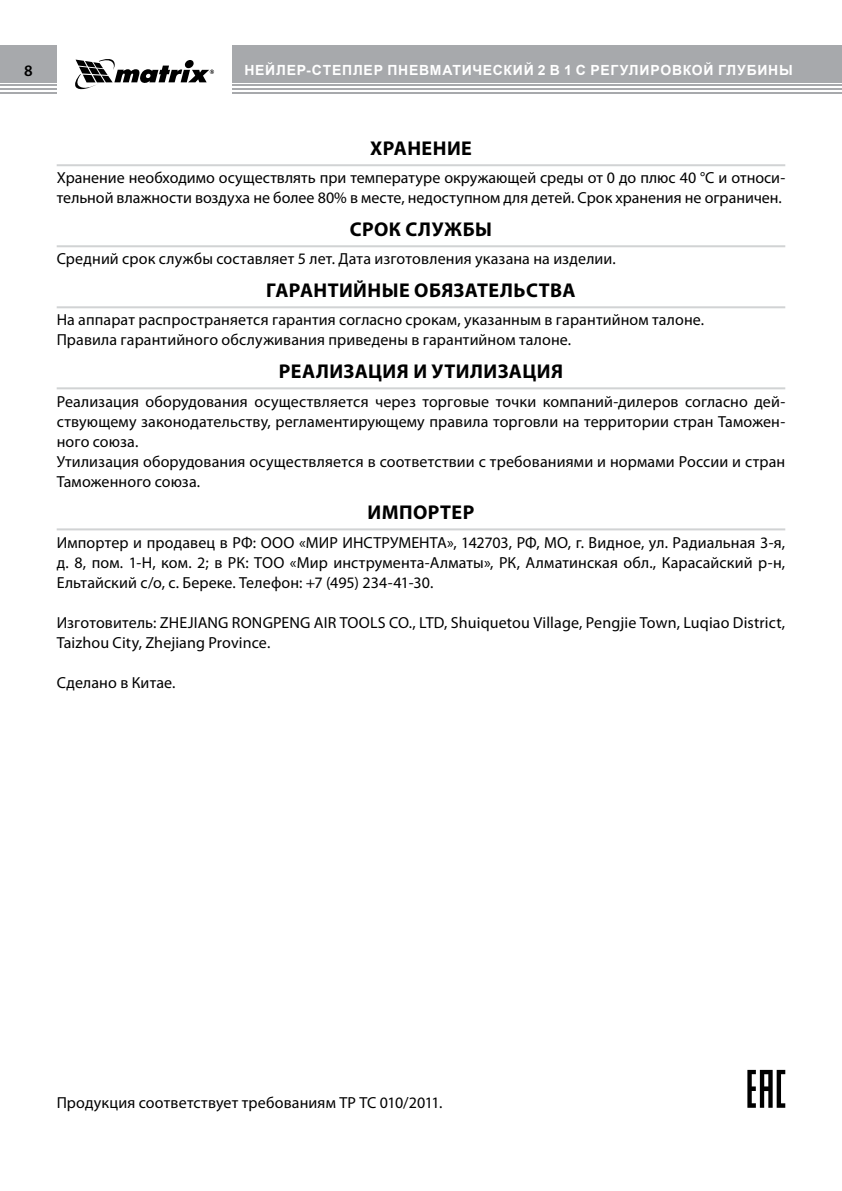
<style>
.page{position:relative;width:842px;height:1191px;background:#fff}
.page>*{position:absolute;margin:0;border:0;box-sizing:border-box;transform-origin:0 0}
.t1{font:700 20px "Myriad Pro";letter-spacing:.02em;color:#000}
.t2{font:16px/20px "Myriad Pro";letter-spacing:.005em;color:#000}
.t3{font:600 16px "Myriad Pro";color:#000}
.t4{font:700 14px "Arial";letter-spacing:.055em;color:#fff}
</style>
<div class="page">
<div style="left:0;top:45px;width:57px;height:37px;background:#a7a9ac"></div>
<hr style="left:0;top:84px;width:57px;height:2px;background:#a7a9ac">
<hr style="left:0;top:92px;width:57px;height:2px;background:#a7a9ac">
<hr style="left:0;top:88px;width:57px;height:2px;background:#a7a9ac">
<div style="left:232px;top:45px;width:610px;height:37px;background:#a7a9ac"></div>
<hr style="left:232px;top:84px;width:610px;height:2px;background:#a7a9ac">
<hr style="left:232px;top:92px;width:610px;height:2px;background:#a7a9ac">
<hr style="left:232px;top:88px;width:610px;height:2px;background:#a7a9ac">
<svg style="left:75px;top:59px;width:139px;height:31px"></svg>
<hr style="left:57px;top:164px;width:728px;height:2px;background:#d1d3d4">
<hr style="left:57px;top:245px;width:728px;height:2px;background:#d1d3d4">
<hr style="left:57px;top:306px;width:728px;height:2px;background:#d1d3d4">
<hr style="left:57px;top:387px;width:728px;height:2px;background:#d1d3d4">
<hr style="left:57px;top:528px;width:728px;height:2px;background:#d1d3d4">
<svg style="left:747px;top:1069px;width:38px;height:38px"></svg>
<p class="t3" style="left:24px;top:60px;width:10px">8</p>
<p class="t4" style="left:244px;top:61px;width:550px">НЕЙЛЕР-СТЕПЛЕР ПНЕВМАТИЧЕСКИЙ 2 В 1 С РЕГУЛИРОВКОЙ ГЛУБИНЫ</p>
<p class="t1" style="left:370px;top:135px;width:103px">ХРАНЕНИЕ</p>
<p class="t2" style="left:57px;top:168px;width:730px">Хранение необходимо осуществлять при температуре окружающей среды от 0 до плюс 40 °С и относи&shy;тельной влажности воздуха не более 80% в месте, недоступном для детей. Срок хранения не ограничен.</p>
<p class="t1" style="left:350px;top:216px;width:144px">СРОК СЛУЖБЫ</p>
<p class="t2" style="left:57px;top:249px;width:561px">Средний срок службы составляет 5 лет. Дата изготовления указана на изделии.</p>
<p class="t1" style="left:266px;top:277px;width:311px">ГАРАНТИЙНЫЕ ОБЯЗАТЕЛЬСТВА</p>
<p class="t2" style="left:57px;top:310px;width:649px">На аппарат распространяется гарантия согласно срокам, указанным в гарантийном талоне.<br>Правила гарантийного обслуживания приведены в гарантийном талоне.</p>
<p class="t1" style="left:279px;top:358px;width:286px">РЕАЛИЗАЦИЯ И УТИЛИЗАЦИЯ</p>
<p class="t2" style="left:57px;top:391px;width:730px">Реализация оборудования осуществляется через торговые точки компаний-дилеров согласно дей&shy;ствующему законодательству, регламентирующему правила торговли на территории стран Таможен&shy;ного союза.<br>Утилизация оборудования осуществляется в соответствии с требованиями и нормами России и стран Таможенного союза.</p>
<p class="t1" style="left:368px;top:499px;width:108px">ИМПОРТЕР</p>
<p class="t2" style="left:57px;top:532px;width:730px;text-align:justify">Импортер и продавец в РФ: ООО «МИР ИНСТРУМЕНТА», 142703, РФ, МО, г. Видное, ул. Радиальная 3-я, д. 8, пом. 1-Н, ком. 2; в РК: ТОО «Мир инструмента-Алматы», РК, Алматинская обл., Карасайский р-н, Ельтайский с/о, с. Береке. Телефон: +7 (495) 234-41-30.</p>
<p class="t2" style="left:57px;top:612px;width:730px">Изготовитель: ZHEJIANG RONGPENG AIR TOOLS CO., LTD, Shuiquetou Village, Pengjie Town, Luqiao District,<br>Taizhou City, Zhejiang Province.</p>
<p class="t2" style="left:57px;top:672px;width:120px">Сделано в Китае.</p>
<p class="t2" style="left:57px;top:1092px;width:387px">Продукция соответствует требованиям ТР ТС 010/2011.</p>
</div>
